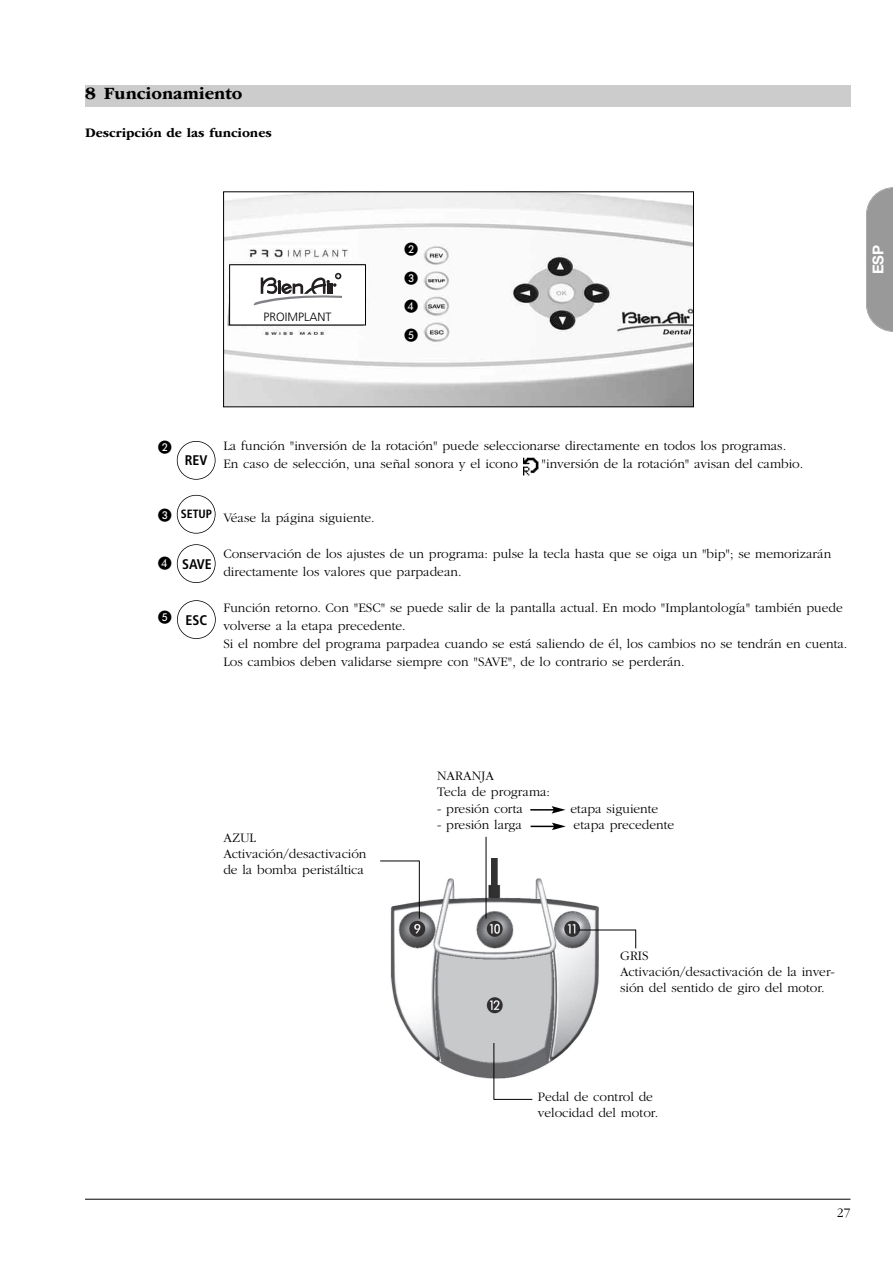
<style>
.page{position:relative;width:893px;height:1263px;background:#fff}
.page>*{position:absolute;margin:0;border:0;box-sizing:border-box;transform-origin:0 0}
.t1{font:700 18px "ITC Garamond Std";color:#000}
.t2{font:700 15px "Helvetica Neue";color:#fff}
.t3{font:700 condensed 13.95px "Frutiger";color:#000}
.t4{font:300 13.5px/16.2px "ITC Garamond Std";color:#000}
.t5{font:700 13.5px "ITC Garamond Std";color:#000}
.t6{font:13.5px/28.5px "Zahlen";color:#000;text-align:justify}
.t7{font:300 12px "Frutiger";color:#000}
.t8{font:700 condensed 12px "Frutiger";color:#000}
.s1{color:#ccc}
</style>
<div class="page">
<hr style="left:85px;top:1199px;width:765px;height:1px;background:#000">
<svg style="left:866px;top:187px;width:27px;height:145px;background:#a2a2a2"></svg>
<img style="left:225px;top:194px;width:467px;height:211px">
<div style="left:223px;top:192px;width:471px;height:215px;border:1px solid #000"></div>
<div style="left:230px;top:265px;width:135px;height:60px;background:#fff"></div>
<div style="left:229px;top:265px;width:137px;height:60px;border:1px solid #000"></div>
<svg style="left:254px;top:273px;width:88px;height:33px"></svg>
<div style="left:296px;top:300px;width:56px;height:10px;background:#fff"></div>
<div style="left:85px;top:85px;width:765px;height:21px;background:#ccc"></div>
<div style="left:177px;top:600px;width:39px;height:39px;border:2px solid #000;border-radius:50%"></div>
<div style="left:177px;top:495px;width:39px;height:39px;border:2px solid #000;border-radius:50%"></div>
<div style="left:177px;top:441px;width:39px;height:39px;border:2px solid #000;border-radius:50%"></div>
<div style="left:177px;top:544px;width:39px;height:39px;border:2px solid #000;border-radius:50%"></div>
<img style="left:388px;top:858px;width:220px;height:222px">
<hr style="left:493px;top:1043px;width:1px;height:56px;background:#000">
<svg style="left:635px;top:931px;width:1px;height:17px"></svg>
<hr style="left:419px;top:860px;width:1px;height:59px;background:#000">
<hr style="left:486px;top:837px;width:1px;height:82px;background:#000">
<hr style="left:380px;top:860px;width:39px;height:1px;background:#000">
<hr style="left:494px;top:1099px;width:38px;height:1px;background:#000">
<hr style="left:579px;top:930px;width:57px;height:1px;background:#000">
<svg style="left:530px;top:806px;width:35px;height:7px"></svg>
<svg style="left:531px;top:823px;width:35px;height:7px"></svg>
<img style="left:523px;top:457px;width:16px;height:18px">
<h1 class="t1" style="left:86px;top:87px;width:158px"><span class="s1">8</span> Funcionamiento</h1>
<p class="t5" style="left:85px;top:128px;width:188px">Descripción de las funciones</p>
<p class="t7" style="left:264px;top:312px;width:70px">PROIMPLANT</p>
<p class="t6" style="left:404px;top:235px;width:15px">1<br>2<br>3<br>4</p>
<p class="t2" style="left:873px;top:274px;width:31px;rotate:-90deg">ESP</p>
<p class="t6" style="left:158px;top:433px;width:15px">1</p>
<p class="t3" style="left:185px;top:455px;width:24px">REV</p>
<p class="t4" style="left:223px;top:437px;width:564px;line-height:18px">La función "inversión de la rotación" puede seleccionarse directamente en todos los programas.<br>En caso de selección, una señal sonora y el icono</p>
<p class="t4" style="left:542px;top:456px;width:263px">"inversión de la rotación" avisan del cambio.</p>
<p class="t6" style="left:158px;top:500px;width:15px">2</p>
<p class="t6" style="left:158px;top:548px;width:15px">3</p>
<p class="t8" style="left:181px;top:509px;width:33px">SETUP</p>
<p class="t3" style="left:182px;top:558px;width:31px">SAVE</p>
<p class="t6" style="left:158px;top:602px;width:15px">4</p>
<p class="t3" style="left:186px;top:614px;width:23px">ESC</p>
<p class="t4" style="left:223px;top:510px;width:153px">Véase la página siguiente.</p>
<p class="t4" style="left:223px;top:545px;width:609px;line-height:18px">Conservación de los ajustes de un programa: pulse la tecla hasta que se oiga un "bip"; se memorizarán directamente los valores que parpadean.</p>
<p class="t4" style="left:223px;top:599px;width:626px;line-height:18px">Función retorno. Con "ESC" se puede salir de la pantalla actual. En modo "Implantología" también puede volverse a la etapa precedente.<br>Si el nombre del programa parpadea cuando se está saliendo de él, los cambios no se tendrán en cuenta.<br>Los cambios deben validarse siempre con "SAVE", de lo contrario se perderán.</p>
<p class="t4" style="left:223px;top:830px;width:145px">AZUL<br>Activación/desactivación de la bomba peristáltica</p>
<p class="t4" style="left:437px;top:768px;width:115px">NARANJA<br>Tecla de programa:</p>
<p class="t4" style="left:437px;top:800px;width:87px">- presión corta</p>
<p class="t4" style="left:570px;top:800px;width:89px">etapa siguiente</p>
<p class="t4" style="left:437px;top:816px;width:86px">- presión larga</p>
<p class="t4" style="left:574px;top:816px;width:102px">etapa precedente</p>
<p class="t4" style="left:620px;top:948px;width:216px">GRIS<br>Activación/desactivación de la inver&shy;sión del sentido de giro del motor.</p>
<p class="t4" style="left:538px;top:1089px;width:122px">Pedal de control de velocidad del motor.</p>
<p class="t4" style="left:837px;top:1205px;width:15px">27</p>
</div>
